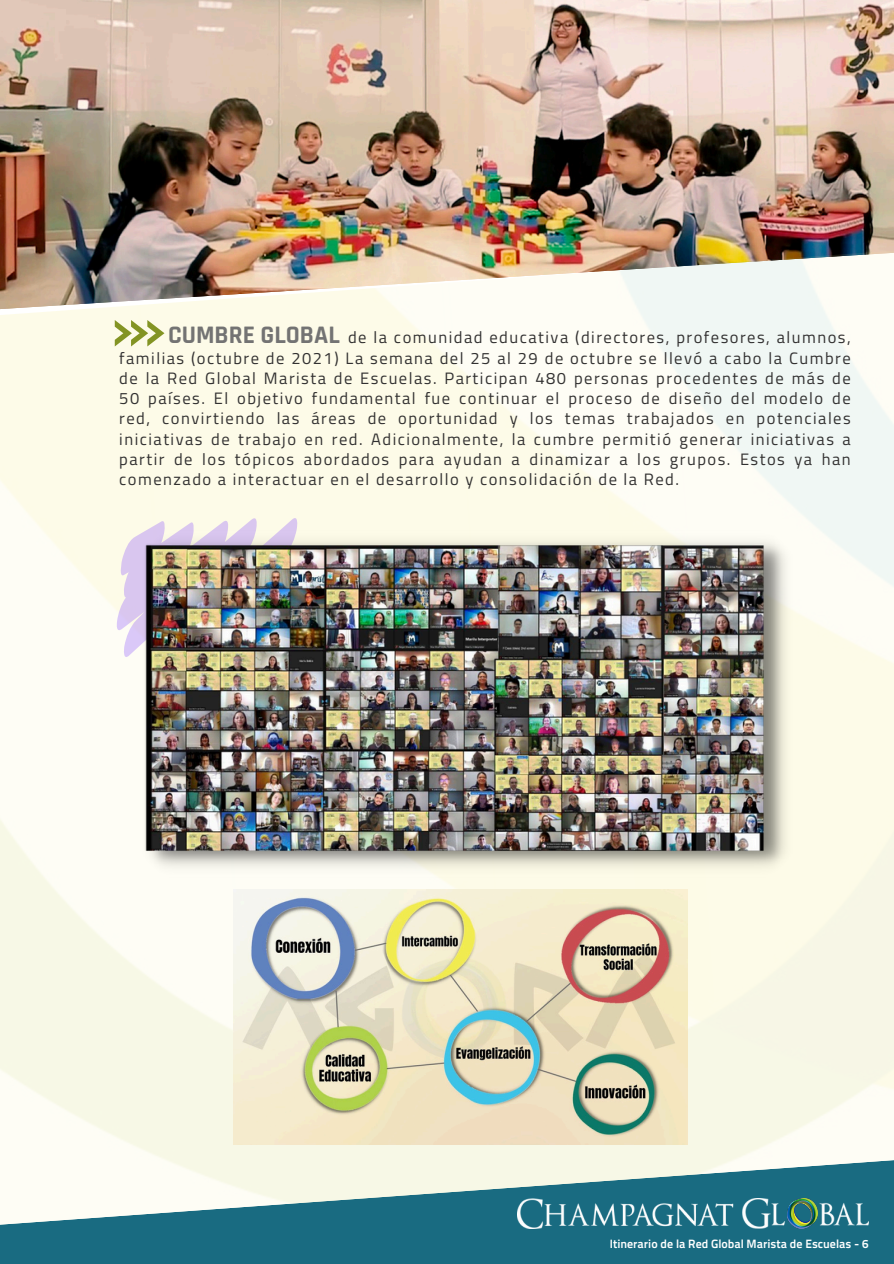
<style>
.page{position:relative;width:894px;height:1264px;background:#fff}
.page>*{position:absolute;margin:0;border:0;box-sizing:border-box;transform-origin:0 0}
.t1{font:700 25.5px "Rajdhani";color:#737373}
.t2{font:16.5px/20.2px "Titillium Web";letter-spacing:.09em;color:#323131;text-align:justify}
.t3{font:12px "Titillium Text 25 L 800 wt";color:#fff}
</style>
<div class="page">
<img style="left:0;top:0;width:893px;height:248px">
<img style="left:0;top:248px;width:893px;height:909px">
<svg style="left:0;top:1157px;width:893px;height:106px;fill:#196b81"></svg>
<img style="left:517px;top:1198px;width:351px;height:30px">
<img style="left:786px;top:1198px;width:31px;height:30px">
<svg style="left:117px;top:518px;width:203px;height:144px;background:#ede4ec"></svg>
<img style="left:141px;top:530px;width:652px;height:347px">
<svg style="left:115px;top:320px;width:49px;height:26px"></svg>
<img style="left:233px;top:889px;width:454px;height:255px">
<p class="t1" style="left:168px;top:320px;width:173px">CUMBRE GLOBAL</p>
<p class="t2" style="left:119px;top:327px;width:732px;text-indent:229px">de la comunidad educativa (directores, profesores, alumnos, familias (octubre de 2021) La semana del 25 al 29 de octubre se llevó a cabo la Cumbre de la Red Global Marista de Escuelas. Participan 480 personas procedentes de más de 50 países. El objetivo fundamental fue continuar el proceso de diseño del modelo de red, convirtiendo las áreas de oportunidad y los temas trabajados en potenciales iniciativas de trabajo en red. Adicionalmente, la cumbre permitió generar iniciativas a partir de los tópicos abordados para ayudan a dinamizar a los grupos. Estos ya han comenzado a interactuar en el desarrollo y consolidación de la Red.</p>
<p class="t3" style="left:609px;top:1236px;width:260px">Itinerario de la Red Global Marista de Escuelas - 6</p>
</div>
